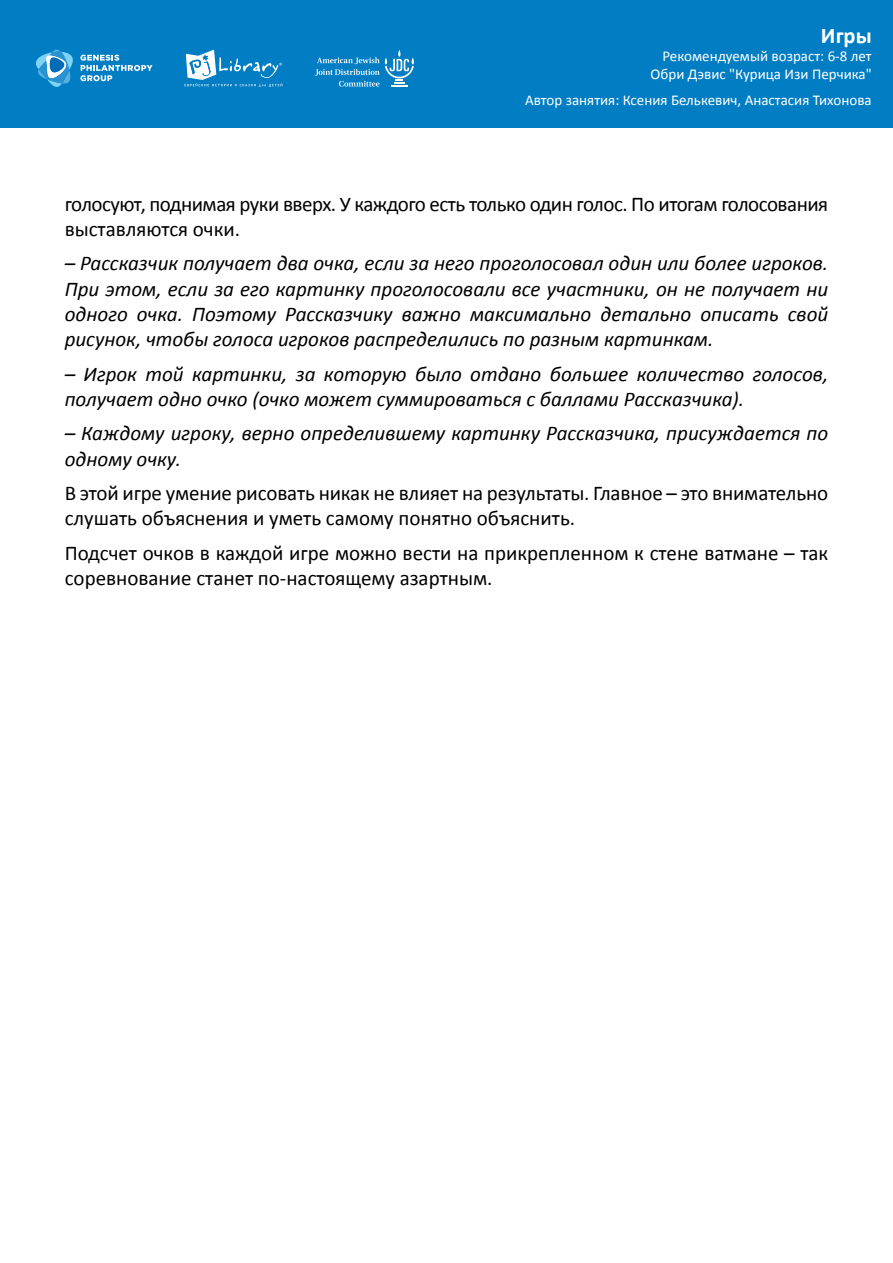
<style>
.page{position:relative;width:893px;height:1263px;background:#fff}
.page>*{position:absolute;margin:0;border:0;box-sizing:border-box;transform-origin:0 0}
.t1{font:700 22.5px "Calibri";color:#fff}
.t2{font:italic 21px/25.2px "Calibri";color:#000}
.t3{font:21px/25.2px "Calibri";letter-spacing:-.01em;color:#000}
.t4{font:15px/18px "Calibri";color:#fff;text-align:right}
</style>
<div class="page">
<div style="left:0;top:0;width:893px;height:128px;background:#007dc3"></div>
<svg style="left:185px;top:50px;width:97px;height:37px"></svg>
<svg style="left:314px;top:50px;width:100px;height:37px"></svg>
<svg style="left:35px;top:49px;width:118px;height:38px"></svg>
<p class="t1" style="left:821px;top:21px;width:52px">Игры</p>
<p class="t4" style="left:651px;top:47px;width:223px">Рекомендуемый возраст: 6-8 лет<br>Обри Дэвис "Курица Изи Перчика"</p>
<p class="t4" style="left:525px;top:91px;width:348px">Автор занятия: Ксения Белькевич, Анастасия Тихонова</p>
<p class="t3" style="left:65px;top:191px;width:765px">голосуют, поднимая руки вверх. У каждого есть только один голос. По итогам голосования выставляются очки.</p>
<p class="t2" style="left:65px;top:250px;width:765px;text-align:justify">– Рассказчик получает два очка, если за него проголосовал один или более игроков.<br>При этом, если за его картинку проголосовали все участники, он не получает ни одного очка. Поэтому Рассказчику важно максимально детально описать свой рисунок, чтобы голоса игроков распределились по разным картинкам.</p>
<p class="t2" style="left:65px;top:360px;width:765px">– Игрок той картинки, за которую было отдано большее количество голосов, получает одно очко (очко может суммироваться с баллами Рассказчика).</p>
<p class="t2" style="left:65px;top:420px;width:765px">– Каждому игроку, верно определившему картинку Рассказчика, присуждается по одному очку.</p>
<p class="t3" style="left:65px;top:480px;width:765px">В этой игре умение рисовать никак не влияет на результаты. Главное – это внимательно слушать объяснения и уметь самому понятно объяснить.</p>
<p class="t3" style="left:65px;top:540px;width:765px">Подсчет очков в каждой игре можно вести на прикрепленном к стене ватмане – так соревнование станет по-настоящему азартным.</p>
</div>
